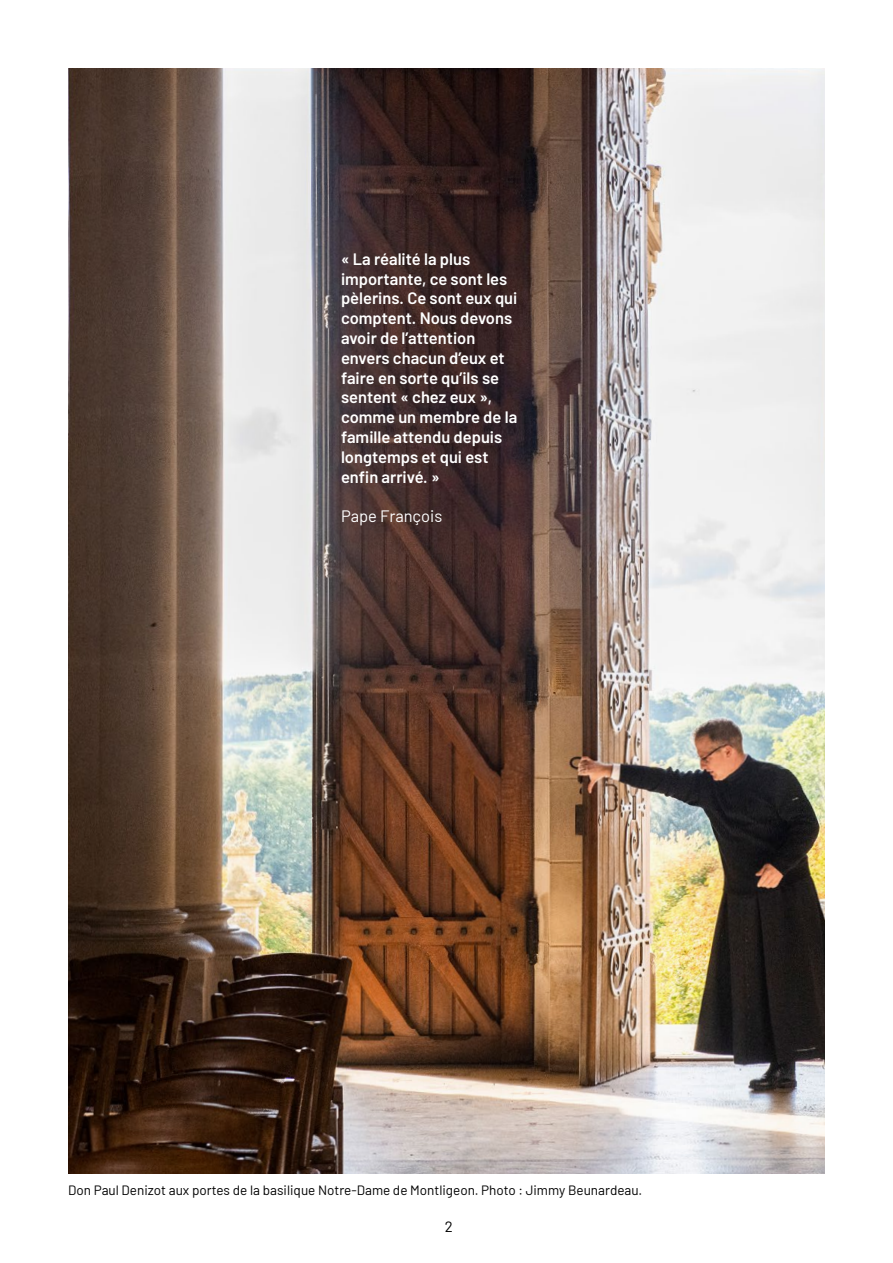
<style>
.page{position:relative;width:893px;height:1263px;background:#fff}
.page>*{position:absolute;margin:0;border:0;box-sizing:border-box;transform-origin:0 0}
.t1{font:600 16.5px/19.8px "Barlow";color:#fff}
.t2{font:16.5px "Barlow";color:#fff}
.t3{font:15px "Barlow";color:#000}
.t4{font:13.5px "Barlow";color:#000}
</style>
<div class="page">
<img style="left:68px;top:68px;width:757px;height:1106px">
<p class="t1" style="left:341px;top:248px;width:178px">« La réalité la plus importante, ce sont les pèlerins. Ce sont eux qui comptent. Nous devons avoir de l’attention envers chacun d’eux et faire en sorte qu’ils se sentent « chez eux », comme un membre de la famille attendu depuis longtemps et qui est enfin arrivé. »</p>
<p class="t2" style="left:341px;top:504px;width:103px">Pape François</p>
<p class="t4" style="left:68px;top:1180px;width:576px">Don Paul Denizot aux portes de la basilique Notre-Dame de Montligeon. Photo : Jimmy Beunardeau.</p>
<p class="t3" style="left:445px;top:1216px;width:10px">2</p>
</div>
